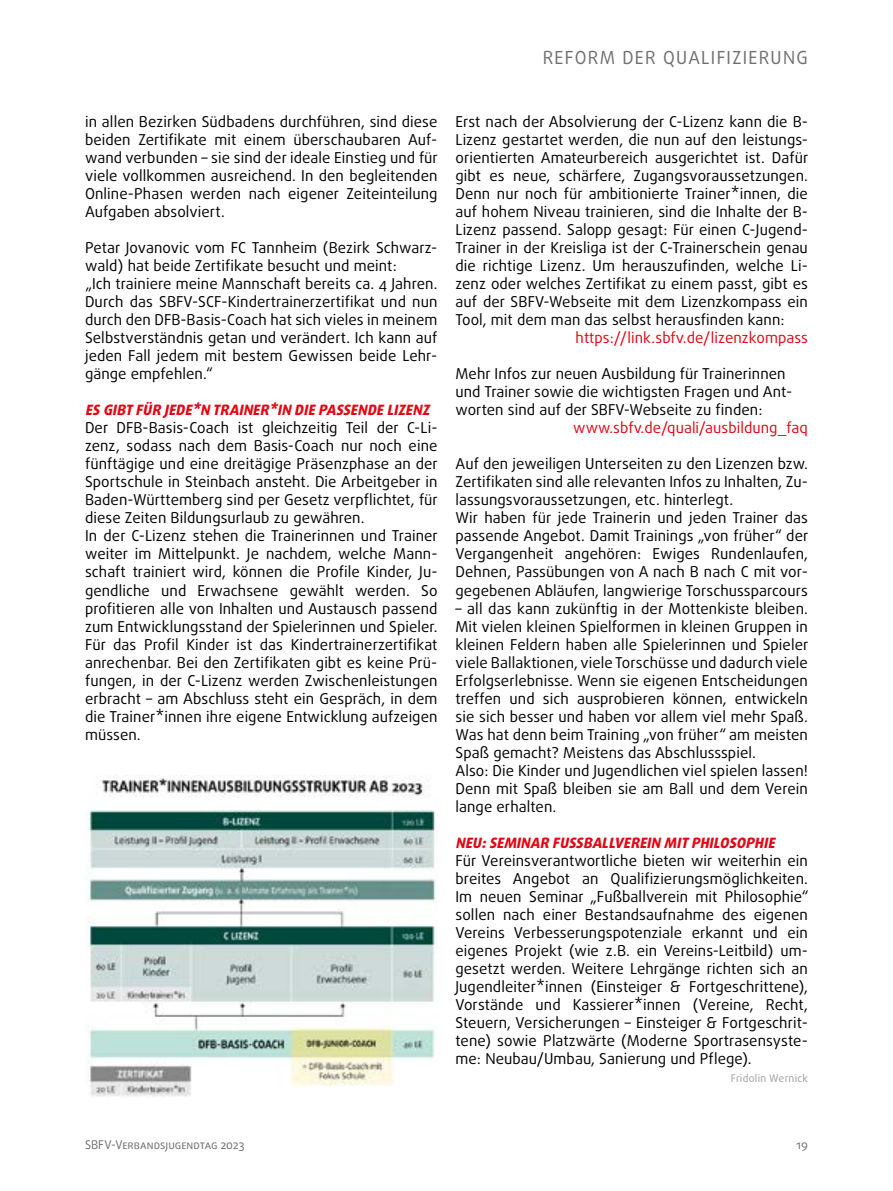
<style>
.page{position:relative;width:893px;height:1191px;background:#fff}
.page>*{position:absolute;margin:0;border:0;box-sizing:border-box;transform-origin:0 0}
.t1{font:18px "Daxline OT";letter-spacing:.075em;color:#706f6f}
.t2{font:15px/18px "Daxline OT";letter-spacing:.005em;color:#000}
.t3{font:15px "Daxline OT";letter-spacing:.005em;color:#e30613}
.t4{font:italic 800 14.25px "Daxline OT";color:#e30613}
.t5{font:12px "Daxline OT";letter-spacing:.005em;color:#706f6f}
.t6{font:10.5px "Daxline OT";letter-spacing:.02em;color:#9d9d9c}
</style>
<div class="page">
<img style="left:87px;top:775px;width:350px;height:322px">
<p class="t1" style="left:543px;top:46px;width:267px">REFORM DER QUALIFIZIERUNG</p>
<p class="t2" style="left:85px;top:113px;width:354px;text-align:justify">in allen Bezirken Südbadens durchführen, sind diese beiden Zertifikate mit einem überschaubaren Auf&shy;wand verbunden – sie sind der ideale Einstieg und für viele vollkommen ausreichend. In den begleitenden Online-Phasen werden nach eigener Zeiteinteilung Aufgaben absolviert.</p>
<p class="t2" style="left:85px;top:239px;width:354px">Petar Jovanovic vom FC Tannheim (Bezirk Schwarz&shy;wald) hat beide Zertifikate besucht und meint:<br>„Ich trainiere meine Mannschaft bereits ca. 4 Jahren.<br>Durch das SBFV-SCF-Kindertrainerzertifikat und nun durch den DFB-Basis-Coach hat sich vieles in meinem Selbstverständnis getan und verändert. Ich kann auf jeden Fall jedem mit bestem Gewissen beide Lehr&shy;gänge empfehlen.“</p>
<p class="t4" style="left:85px;top:401px;width:349px">ES GIBTFÜR JEDE*N TRAINER*IN DIE PASSENDE LIZENZ</p>
<p class="t2" style="left:85px;top:419px;width:354px">Der DFB-Basis-Coach ist gleichzeitig Teil der C-Li&shy;zenz, sodass nach dem Basis-Coach nur noch eine fünftägige und eine dreitägige Präsenzphase an der Sportschule in Steinbach ansteht. Die Arbeitgeber in Baden-Württemberg sind per Gesetz verpflichtet, für diese Zeiten Bildungsurlaub zu gewähren.<br>In der C-Lizenz stehen die Trainerinnen und Trainer weiter im Mittelpunkt. Je nachdem, welche Mann&shy;schaft trainiert wird, können die Profile Kinder, Ju&shy;gendliche und Erwachsene gewählt werden. So profitieren alle von Inhalten und Austausch passend zum Entwicklungsstand der Spielerinnen und Spieler.<br>Für das Profil Kinder ist das Kindertrainerzertifikat anrechenbar. Bei den Zertifikaten gibt es keine Prü&shy;fungen, in der C-Lizenz werden Zwischenleistungen erbracht – am Abschluss steht ein Gespräch, in dem die Trainer*innen ihre eigene Entwicklung aufzeigen müssen.</p>
<p class="t2" style="left:455px;top:113px;width:354px;text-align:justify">Erst nach der Absolvierung der C-Lizenz kann die B-Lizenz gestartet werden, die nun auf den leistungs&shy;orientierten Amateurbereich ausgerichtet ist. Dafür gibt es neue, schärfere, Zugangsvoraussetzungen.<br>Denn nur noch für ambitionierte Trainer*innen, die auf hohem Niveau trainieren, sind die Inhalte der B-Lizenz passend. Salopp gesagt: Für einen C-Jugend-Trainer in der Kreisliga ist der C-Trainerschein genau die richtige Lizenz. Um herauszufinden, welche Li&shy;zenz oder welches Zertifikat zu einem passt, gibt es auf der SBFV-Webseite mit dem Lizenzkompass ein Tool, mit dem man das selbst herausfinden kann:</p>
<p class="t3" style="left:576px;top:328px;width:234px">https://link.sbfv.de/lizenzkompass</p>
<p class="t2" style="left:455px;top:365px;width:338px">Mehr Infos zur neuen Ausbildung für Trainerinnen und Trainer sowie die wichtigsten Fragen und Ant&shy;worten sind auf der SBFV-Webseite zu finden:</p>
<p class="t3" style="left:573px;top:418px;width:236px">www.sbfv.de/quali/ausbildung_faq</p>
<p class="t2" style="left:455px;top:455px;width:354px">Auf den jeweiligen Unterseiten zu den Lizenzen bzw.<br>Zertifikaten sind alle relevanten Infos zu Inhalten, Zu&shy;lassungsvoraussetzungen, etc. hinterlegt.<br>Wir haben für jede Trainerin und jeden Trainer das passende Angebot. Damit Trainings „von früher“ der Vergangenheit angehören: Ewiges Rundenlaufen, Dehnen, Passübungen von A nach B nach C mit vor&shy;gegebenen Abläufen, langwierige Torschussparcours</p>
<p class="t2" style="left:455px;top:599px;width:354px">– all das kann zukünftig in der Mottenkiste bleiben.<br>Mit vielen kleinen Spielformen in kleinen Gruppen in kleinen Feldern haben alle Spielerinnen und Spieler viele Ballaktionen, viele Torschüsse und dadurch viele Erfolgserlebnisse. Wenn sie eigenen Entscheidungen treffen und sich ausprobieren können, entwickeln sie sich besser und haben vor allem viel mehr Spaß.<br>Was hat denn beim Training „von früher“ am meisten Spaß gemacht? Meistens das Abschlussspiel.<br>Also: Die Kinder und Jugendlichen viel spielen lassen!<br>Denn mit Spaß bleiben sie am Ball und dem Verein lange erhalten.</p>
<p class="t4" style="left:456px;top:833px;width:324px">NEU:SEMINAR FUSSBALLVEREIN MITPHILOSOPHIE</p>
<p class="t2" style="left:455px;top:851px;width:355px;text-align:justify">Für Vereinsverantwortliche bieten wir weiterhin ein breites Angebot an Qualifizierungsmöglichkeiten.<br>Im neuen Seminar „Fußballverein mit Philosophie“ sollen nach einer Bestandsaufnahme des eigenen Vereins Verbesserungspotenziale erkannt und ein eigenes Projekt (wie z.B. ein Vereins-Leitbild) um&shy;gesetzt werden. Weitere Lehrgänge richten sich an Jugendleiter*innen (Einsteiger &amp; Fortgeschrittene), Vorstände und Kassierer*innen (Vereine, Recht, Steuern, Versicherungen – Einsteiger &amp; Fortgeschrit&shy;tene) sowie Platzwärte (Moderne Sportrasensyste&shy;me: Neubau/Umbau, Sanierung und Pflege).</p>
<p class="t6" style="left:731px;top:1071px;width:79px">Fridolin Wernick</p>
<p class="t5" style="left:85px;top:1137px;width:161px">SBFV-Verbandsjugendtag 2023</p>
<p class="t5" style="left:796px;top:1137px;width:13px">19</p>
</div>
